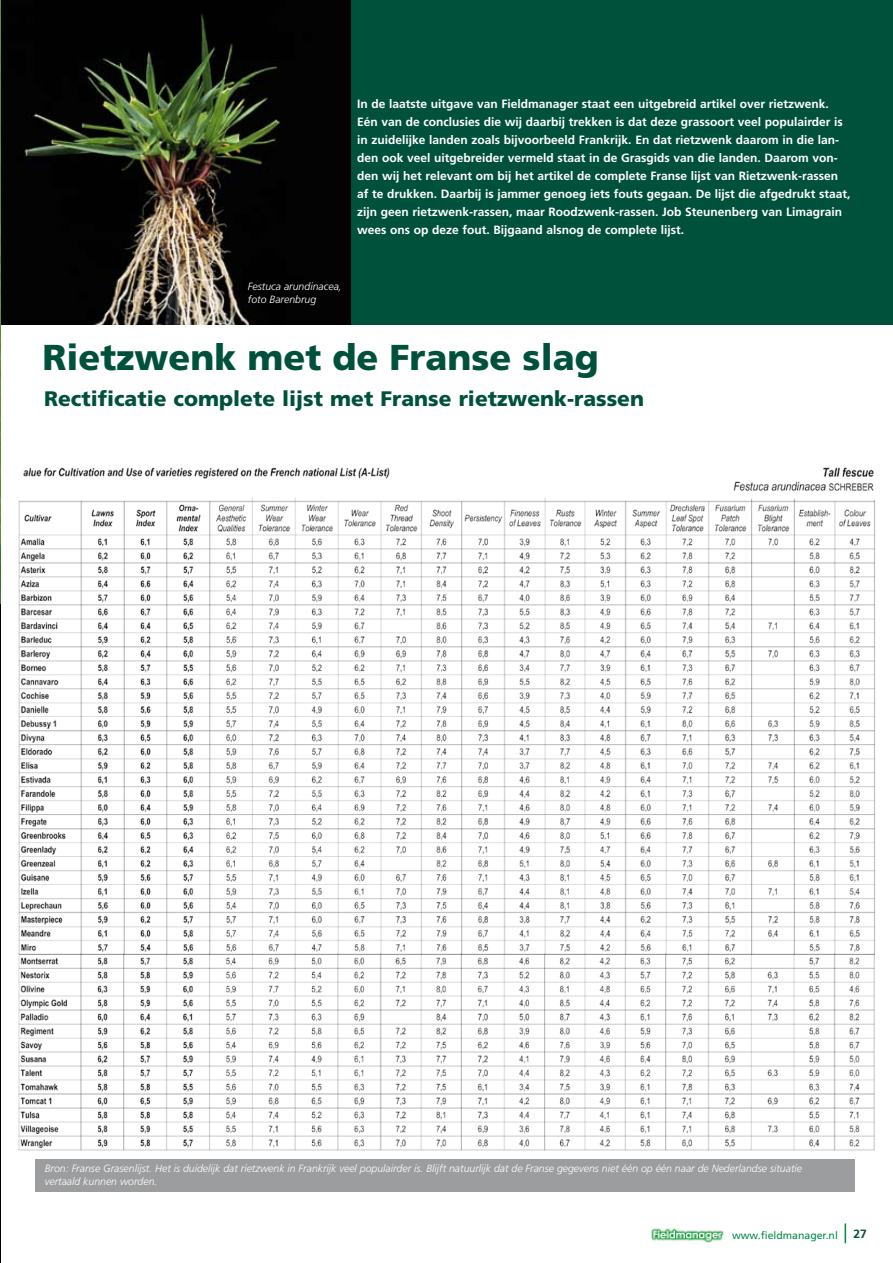
<style>
.page{position:relative;width:893px;height:1263px;background:#fff}
.page>*{position:absolute;margin:0;border:0;box-sizing:border-box;transform-origin:0 0}
.t1{font:900 36px "Frutiger";color:#00513c}
.t2{font:900 21px "Frutiger";color:#00513c}
.t3{font:700 12px/18px "Frutiger";color:#fff}
.t4{font:700 12px "Frutiger";color:#00513c}
.t5{font:italic 300 10.5px/12.6px "Frutiger";color:#fff}
.t6{font:10.5px "Frutiger";color:#008b45}
</style>
<div class="page">
<svg style="left:845px;top:1223px;width:1px;height:20px"></svg>
<img style="left:651px;top:1228px;width:73px;height:15px">
<img style="left:1px;top:0;width:350px;height:325px">
<div style="left:351px;top:0;width:542px;height:325px;background:#00513c"></div>
<img style="left:19px;top:467px;width:856px;height:684px">
<div style="left:36px;top:1159px;width:819px;height:33px;background:#9c9d9f"></div>
<img style="left:0;top:1px;width:1px;height:544px">
<hr style="left:0;top:545px;width:1px;height:59px;background:#256c2f">
<hr style="left:0;top:604px;width:1px;height:659px;background:#000">
<p class="t3" style="left:357px;top:95px;width:495px">In de laatste uitgave van Fieldmanager staat een uitgebreid artikel over rietzwenk.<br>Eén van de conclusies die wij daarbij trekken is dat deze grassoort veel populairder is in zuidelijke landen zoals bijvoorbeeld Frankrijk. En dat rietzwenk daarom in die lan&shy;den ook veel uitgebreider vermeld staat in de Grasgids van die landen. Daarom von&shy;den wij het relevant om bij het artikel de complete Franse lijst van Rietzwenk-rassen af te drukken. Daarbij is jammer genoeg iets fouts gegaan. De lijst die afgedrukt staat, zijn geen rietzwenk-rassen, maar Roodzwenk-rassen. Job Steunenberg van Limagrain wees ons op deze fout. Bijgaand alsnog de complete lijst.</p>
<p class="t5" style="left:248px;top:280px;width:95px">Festuca arundinacea, foto Barenbrug</p>
<h1 class="t1" style="left:43px;top:335px;width:558px">Rietzwenk met de Franse slag</h1>
<h2 class="t2" style="left:44px;top:386px;width:602px">Rectificatie complete lijst met Franse rietzwenk-rassen</h2>
<p class="t5" style="left:45px;top:1162px;width:759px">Bron: Franse Grasenlijst. Het is duidelijk dat rietzwenk in Frankrijk veel populairder is. Blijft natuurlijk dat de Franse gegevens niet één op één naar de Nederlandse situatie vertaald kunnen worden.</p>
<p class="t6" style="left:732px;top:1229px;width:107px">www.fieldmanager.nl</p>
<p class="t4" style="left:853px;top:1227px;width:15px">27</p>
</div>
